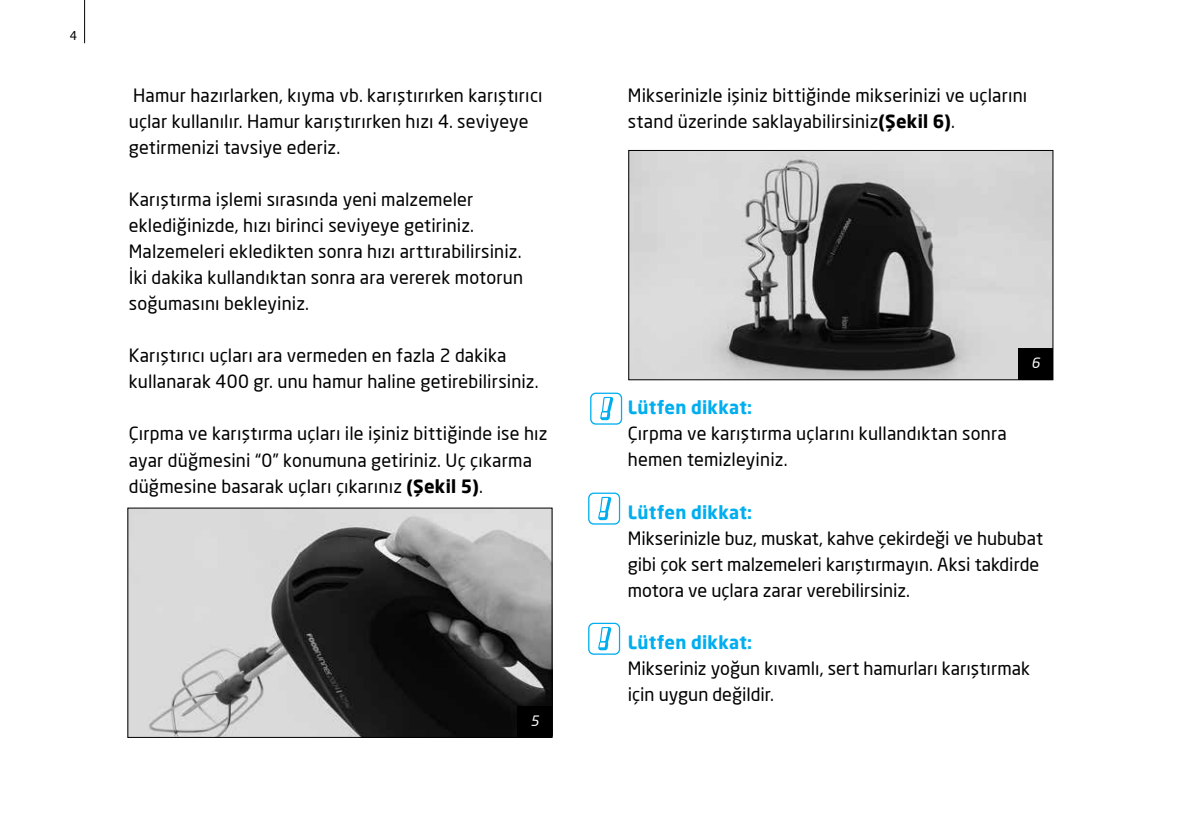
<style>
.page{position:relative;width:1191px;height:840px;background:#fff}
.page>*{position:absolute;margin:0;border:0;box-sizing:border-box;transform-origin:0 0}
.t1{font:18px/26px "Neo Sans Pro";letter-spacing:.005em;color:#000}
.t2{font:700 18px "Neo Sans Pro";letter-spacing:.015em;color:#00aeef}
.t3{font:italic 14px "Neo Sans Pro";color:#fff}
.t4{font:12px "Neo Sans Pro";color:#000}
.s1{font-weight:700}
</style>
<div class="page">
<hr style="left:84px;top:0;width:1px;height:43px;background:#000">
<svg style="left:590px;top:392px;width:32px;height:32px"></svg>
<img style="left:130px;top:509px;width:420px;height:226px">
<div style="left:128px;top:507px;width:424px;height:230px;border:1px solid #000"></div>
<div style="left:517px;top:705px;width:35px;height:32px;background:#000"></div>
<svg style="left:588px;top:492px;width:32px;height:32px"></svg>
<img style="left:630px;top:152px;width:421px;height:226px">
<div style="left:628px;top:150px;width:425px;height:230px;border:1px solid #000"></div>
<div style="left:1018px;top:348px;width:35px;height:32px;background:#000"></div>
<svg style="left:588px;top:622px;width:32px;height:32px"></svg>
<p class="t4" style="left:70px;top:28px;width:9px">4</p>
<p class="t1" style="left:129px;top:82px;width:415px">Hamur hazırlarken, kıyma vb. karıştırırken karıştırıcı uçlar kullanılır. Hamur karıştırırken hızı 4. seviyeye getirmenizi tavsiye ederiz.</p>
<p class="t1" style="left:129px;top:186px;width:396px">Karıştırma işlemi sırasında yeni malzemeler eklediğinizde, hızı birinci seviyeye getiriniz.<br>Malzemeleri ekledikten sonra hızı arttırabilirsiniz.<br>İki dakika kullandıktan sonra ara vererek motorun soğumasını bekleyiniz.</p>
<p class="t1" style="left:129px;top:342px;width:411px">Karıştırıcı uçları ara vermeden en fazla 2 dakika kullanarak 400 gr. unu hamur haline getirebilirsiniz.</p>
<p class="t1" style="left:129px;top:420px;width:420px">Çırpma ve karıştırma uçları ile işiniz bittiğinde ise hız ayar düğmesini “0” konumuna getiriniz. Uç çıkarma düğmesine basarak uçları çıkarınız <span class="s1">(Şekil 5)</span>.</p>
<p class="t3" style="left:530px;top:711px;width:10px">5</p>
<p class="t1" style="left:628px;top:82px;width:401px">Mikserinizle işiniz bittiğinde mikserinizi ve uçlarını stand üzerinde saklayabilirsiniz<span class="s1">(Şekil 6)</span>.</p>
<p class="t3" style="left:1031px;top:354px;width:10px">6</p>
<p class="t2" style="left:628px;top:396px;width:126px">Lütfen dikkat:</p>
<p class="t1" style="left:628px;top:420px;width:380px">Çırpma ve karıştırma uçlarını kullandıktan sonra hemen temizleyiniz.</p>
<p class="t2" style="left:628px;top:500px;width:126px">Lütfen dikkat:</p>
<p class="t1" style="left:628px;top:524px;width:416px">Mikserinizle buz, muskat, kahve çekirdeği ve hububat gibi çok sert malzemeleri karıştırmayın. Aksi takdirde motora ve uçlara zarar verebilirsiniz.</p>
<p class="t2" style="left:628px;top:630px;width:126px">Lütfen dikkat:</p>
<p class="t1" style="left:628px;top:654px;width:403px">Mikseriniz yoğun kıvamlı, sert hamurları karıştırmak için uygun değildir.</p>
</div>
